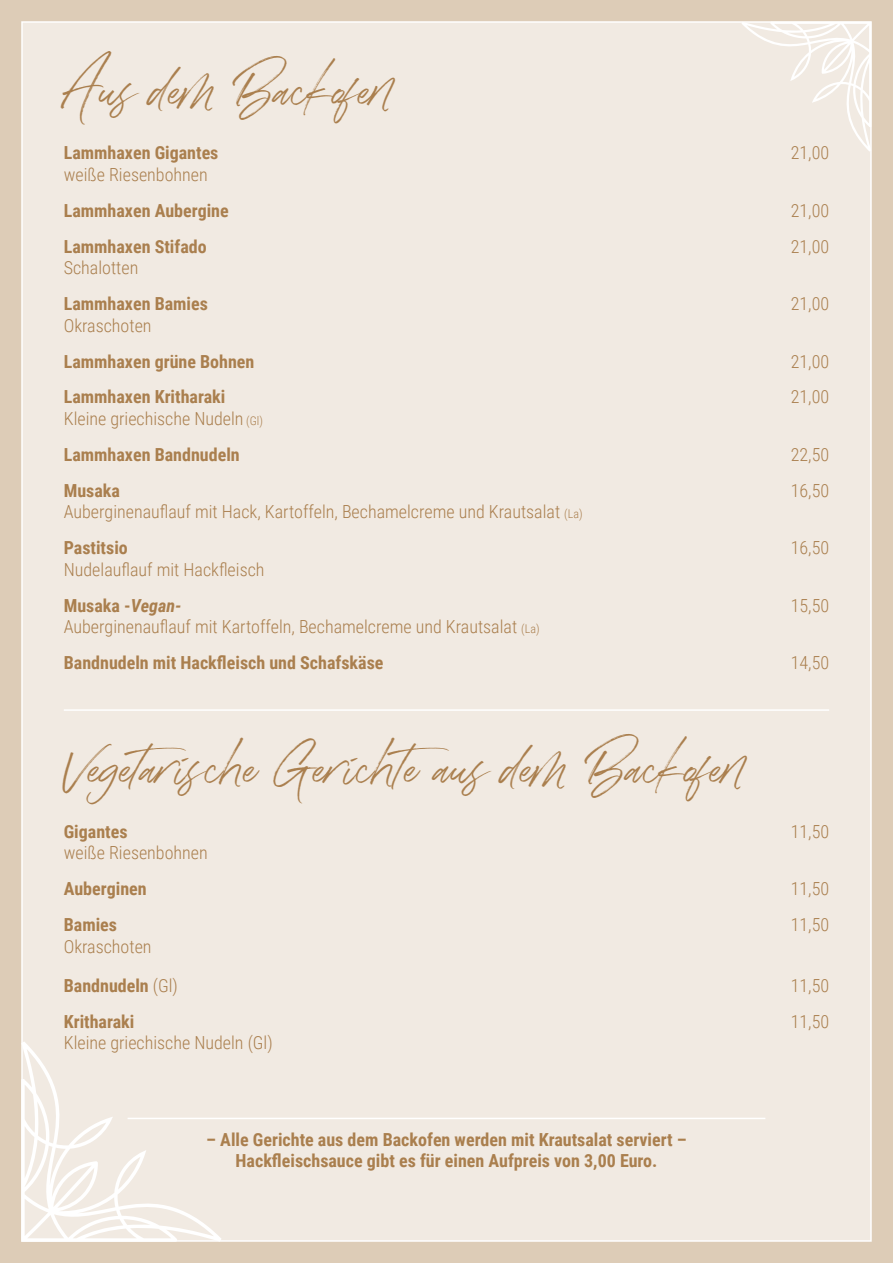
<style>
.page{position:relative;width:893px;height:1263px;background:#ddccb7}
.page>*{position:absolute;margin:0;border:0;box-sizing:border-box;transform-origin:0 0}
.t1{font:45px "Denmark";color:#aa7f4e}
.t2{font:300 18px/21.6px "Roboto Condensed";color:#aa7f4e}
.t3{font:700 18px/21.6px "Roboto Condensed";color:#aa7f4e;text-align:center}
.s1{font-weight:700}
.s2{font-size:12px}
.s3{font-weight:700;font-style:italic}
.s4{font-weight:300}
</style>
<div class="page">
<div style="left:21px;top:21px;width:851px;height:1221px;background:#f1eae2;border:2px solid #fff"></div>
<svg style="left:741px;top:22px;width:130px;height:130px"></svg>
<hr style="left:128px;top:1118px;width:637px;height:1px;background:#fff">
<svg style="left:21px;top:1041px;width:201px;height:201px"></svg>
<hr style="left:64px;top:709px;width:765px;height:2px;background:#fff">
<h1 class="t1" style="left:64px;top:61px;width:333px">Aus dem Backofen</h1>
<p class="t3" style="left:64px;top:141px;width:156px">Lammhaxen Gigantes</p>
<p class="t2" style="left:64px;top:163px;width:145px">weiße Riesenbohnen</p>
<p class="t2" style="left:791px;top:141px;width:40px">21,00</p>
<p class="t3" style="left:64px;top:199px;width:166px">Lammhaxen Aubergine</p>
<p class="t2" style="left:791px;top:199px;width:40px">21,00</p>
<p class="t3" style="left:64px;top:235px;width:144px">Lammhaxen Stifado</p>
<p class="t2" style="left:64px;top:256px;width:76px">Schalotten</p>
<p class="t2" style="left:791px;top:235px;width:40px">21,00</p>
<p class="t3" style="left:64px;top:292px;width:146px">Lammhaxen Bamies</p>
<p class="t2" style="left:64px;top:314px;width:89px">Okraschoten</p>
<p class="t2" style="left:791px;top:292px;width:40px">21,00</p>
<p class="t3" style="left:64px;top:350px;width:192px">Lammhaxen grüne Bohnen</p>
<p class="t2" style="left:791px;top:350px;width:40px">21,00</p>
<p class="t2" style="left:64px;top:385px;width:201px"><span class="s1">Lammhaxen Kritharaki<br></span>Kleine griechische Nudeln <span class="s2">(Gl)</span></p>
<p class="t2" style="left:791px;top:385px;width:40px">21,00</p>
<p class="t3" style="left:64px;top:443px;width:177px">Lammhaxen Bandnudeln</p>
<p class="t2" style="left:791px;top:443px;width:40px">22,50</p>
<p class="t2" style="left:64px;top:479px;width:520px"><span class="s1">Musaka<br></span>Auberginenauflauf mit Hack, Kartoffeln, Bechamelcreme und Krautsalat <span class="s2">(La)</span></p>
<p class="t2" style="left:791px;top:479px;width:40px">16,50</p>
<p class="t3" style="left:64px;top:536px;width:66px">Pastitsio</p>
<p class="t2" style="left:64px;top:558px;width:202px">Nudelauflauf mit Hackfleisch</p>
<p class="t2" style="left:791px;top:536px;width:40px">16,50</p>
<p class="t2" style="left:64px;top:594px;width:477px"><span class="s1">Musaka -</span><span class="s3">Vegan-<br></span>Auberginenauflauf mit Kartoffeln, Bechamelcreme und Krautsalat <span class="s2">(La)</span></p>
<p class="t2" style="left:791px;top:594px;width:40px">15,50</p>
<p class="t3" style="left:64px;top:651px;width:321px">Bandnudeln mit Hackfleisch und Schafskäse</p>
<p class="t2" style="left:791px;top:651px;width:40px">14,50</p>
<h1 class="t1" style="left:64px;top:739px;width:685px">Vegetarische Gerichte aus dem Backofen</h1>
<p class="t3" style="left:64px;top:820px;width:65px">Gigantes</p>
<p class="t2" style="left:64px;top:841px;width:145px">weiße Riesenbohnen</p>
<p class="t2" style="left:791px;top:820px;width:40px">11,50</p>
<p class="t3" style="left:64px;top:877px;width:84px">Auberginen</p>
<p class="t2" style="left:791px;top:877px;width:40px">11,50</p>
<p class="t3" style="left:64px;top:913px;width:55px">Bamies</p>
<p class="t2" style="left:64px;top:935px;width:89px">Okraschoten</p>
<p class="t2" style="left:791px;top:913px;width:40px">11,50</p>
<p class="t3" style="left:64px;top:974px;width:116px">Bandnudeln <span class="s4">(Gl)</span></p>
<p class="t2" style="left:791px;top:974px;width:40px">11,50</p>
<p class="t3" style="left:64px;top:1010px;width:72px">Kritharaki</p>
<p class="t2" style="left:64px;top:1031px;width:210px">Kleine griechische Nudeln (Gl)</p>
<p class="t2" style="left:791px;top:1010px;width:40px">11,50</p>
<p class="t3" style="left:206px;top:1128px;width:482px">– Alle Gerichte aus dem Backofen werden mit Krautsalat serviert –<br>Hackfleischsauce gibt es für einen Aufpreis von 3,00 Euro.</p>
</div>
